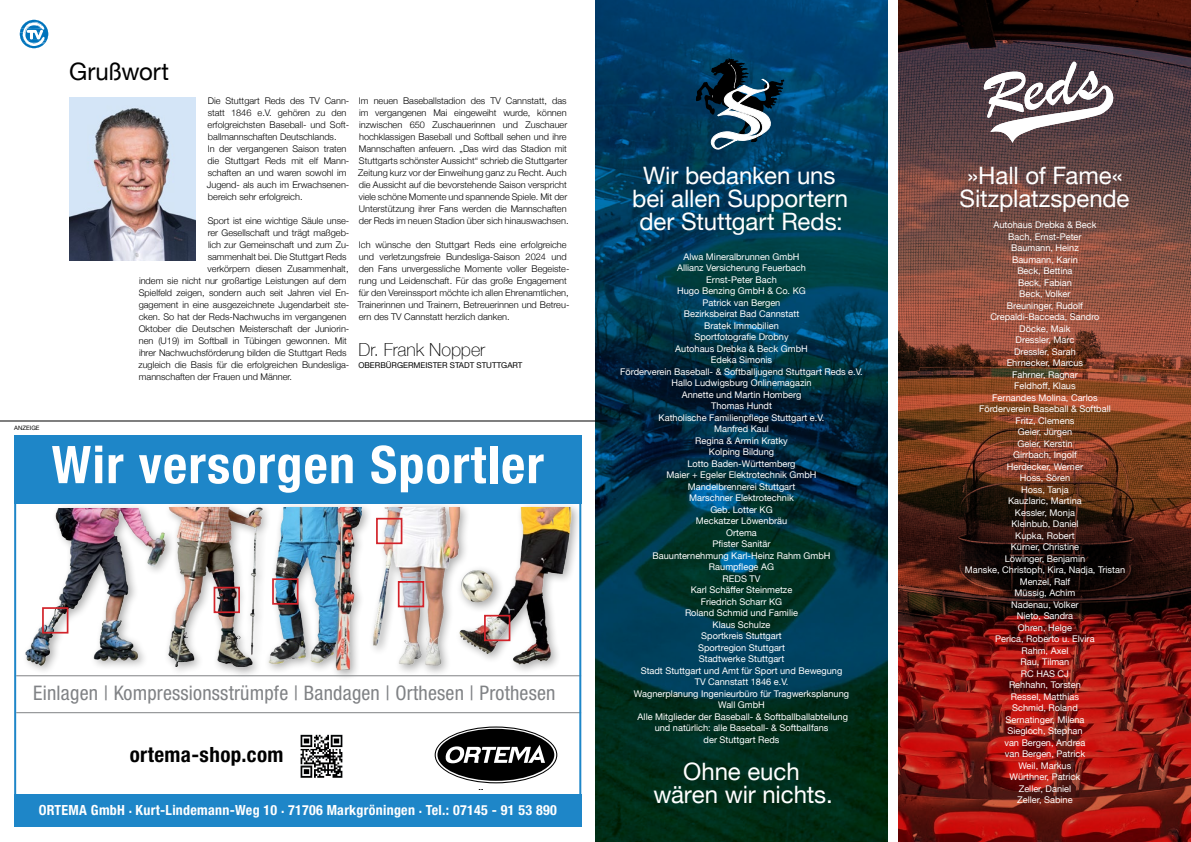
<style>
.page{position:relative;width:1191px;height:842px;background:#fff}
.page>*{position:absolute;margin:0;border:0;box-sizing:border-box;transform-origin:0 0}
.t1{font:700 condensed 52px "Helvetica Neue LT Std";letter-spacing:.025em;color:#fff}
.t2{font:24px/23px "Helvetica Neue";letter-spacing:-.005em;color:#fff;text-align:center}
.t3{font:24px "Helvetica Neue";letter-spacing:-.005em;color:#000}
.t4{font:700 condensed 21px "Helvetica Neue LT Std";letter-spacing:.02em;color:#000}
.t5{font:condensed 20.1px "Helvetica Neue LT Std";letter-spacing:.01em;color:#808285}
.t6{font:100 18px "Helvetica Neue";color:#000}
.t7{font:700 condensed 14px "Helvetica Neue LT Std";letter-spacing:.02em;color:#fff}
.t8{font:9.2px/11.5px "Helvetica Neue";color:#fff;text-align:center}
.t9{font:300 9.2px/12px "Helvetica Neue";color:#000}
.t10{font:8px "Helvetica Neue";color:#000}
.t11{font:6px "Helvetica Neue";color:#000}
</style>
<div class="page">
<img style="left:69px;top:97px;width:127px;height:163px">
<svg style="left:20px;top:20px;width:28px;height:28px"></svg>
<img style="left:595px;top:0;width:292px;height:842px">
<img style="left:899px;top:0;width:292px;height:842px">
<svg style="left:696px;top:58px;width:88px;height:94px"></svg>
<svg style="left:983px;top:62px;width:131px;height:81px"></svg>
<div style="left:164px;top:502px;width:109px;height:176px;background:#000;opacity:.33"></div>
<img style="left:176px;top:507px;width:88px;height:160px">
<div style="left:214px;top:587px;width:26px;height:26px;border:2px solid #d2232a"></div>
<div style="left:264px;top:502px;width:109px;height:179px;background:#000;opacity:.33"></div>
<img style="left:265px;top:507px;width:97px;height:174px">
<div style="left:272px;top:578px;width:26px;height:27px;border:2px solid #d2232a"></div>
<img style="left:448px;top:507px;width:134px;height:173px">
<div style="left:484px;top:615px;width:26px;height:26px;border:2px solid #d2232a"></div>
<div style="left:456px;top:565px;width:48px;height:48px;background:#000;opacity:.33"></div>
<img style="left:461px;top:570px;width:32px;height:32px;border-radius:16px">
<div style="left:21px;top:503px;width:155px;height:173px;background:#000;opacity:.33"></div>
<img style="left:20px;top:508px;width:163px;height:170px">
<div style="left:42px;top:607px;width:26px;height:26px;border:2px solid #d2232a"></div>
<div style="left:368px;top:502px;width:103px;height:174px;background:#000;opacity:.33"></div>
<img style="left:359px;top:507px;width:114px;height:161px">
<div style="left:398px;top:581px;width:26px;height:26px;border:2px solid #d2232a"></div>
<div style="left:376px;top:518px;width:26px;height:26px;border:2px solid #d2232a"></div>
<div style="left:14px;top:794px;width:567px;height:33px;background:#1e86c8"></div>
<svg style="left:435px;top:726px;width:122px;height:57px"></svg>
<svg style="left:436px;top:728px;width:120px;height:54px"></svg>
<div style="left:437px;top:729px;width:117px;height:52px;background:#000;border-radius:50%"></div>
<svg style="left:445px;top:745px;width:100px;height:18px"></svg>
<hr style="left:16px;top:712px;width:565px;height:1px;background:#808285">
<hr style="left:16px;top:675px;width:565px;height:1px;background:#808285">
<div style="left:14px;top:435px;width:567px;height:68px;background:#1e86c8"></div>
<img style="left:300px;top:734px;width:43px;height:44px">
<div style="left:14px;top:435px;width:567px;height:392px;border:2px solid #1e86c8"></div>
<svg style="left:595px;top:423px;width:13px;height:1px"></svg>
<svg style="left:595px;top:840px;width:13px;height:2px"></svg>
<hr style="left:0;top:421px;width:607px;height:1px;background:#000">
<h2 class="t3" style="left:69px;top:54px;width:101px">Grußwort</h2>
<p class="t9" style="left:207px;top:94px;width:144px">Die Stuttgart Reds des TV Cann&shy;statt 1846 e.V. gehören zu den erfolgreichsten Baseball- und Soft&shy;ballmannschaften Deutschlands.<br>In der vergangenen Saison traten die Stuttgart Reds mit elf Mann&shy;schaften an und waren sowohl im<br>Jugend- als auch im Erwachsenen&shy;bereich sehr erfolgreich.</p>
<p class="t9" style="left:208px;top:214px;width:143px">Sport ist eine wichtige Säule unse-</p>
<p class="t9" style="left:208px;top:226px;width:143px">rer Gesellschaft und trägt maßgeb-</p>
<p class="t9" style="left:208px;top:238px;width:143px">lich zur Gemeinschaft und zum Zu-</p>
<p class="t9" style="left:208px;top:250px;width:140px">sammenhalt bei. Die Stuttgart Reds</p>
<p class="t9" style="left:208px;top:262px;width:142px">verkörpern diesen Zusammenhalt,</p>
<p class="t9" style="left:139px;top:274px;width:209px">indem sie nicht nur großartige Leistungen auf dem</p>
<p class="t9" style="left:139px;top:286px;width:212px">Spielfeld zeigen, sondern auch seit Jahren viel En-</p>
<p class="t9" style="left:139px;top:298px;width:212px">gagement in eine ausgezeichnete Jugendarbeit ste-</p>
<p class="t9" style="left:139px;top:310px;width:209px">cken. So hat der Reds-Nachwuchs im vergangenen</p>
<p class="t9" style="left:139px;top:322px;width:212px">Oktober die Deutschen Meisterschaft der Juniorin-</p>
<p class="t9" style="left:139px;top:334px;width:209px">nen (U19) im Softball in Tübingen gewonnen. Mit</p>
<p class="t9" style="left:139px;top:346px;width:209px">ihrer Nachwuchsförderung bilden die Stuttgart Reds</p>
<p class="t9" style="left:138px;top:358px;width:212px">zugleich die Basis für die erfolgreichen Bundesliga-</p>
<p class="t9" style="left:139px;top:370px;width:155px">mannschaften der Frauen und Männer.</p>
<p class="t9" style="left:358px;top:94px;width:212px">Im neuen Baseballstadion des TV Cannstatt, das im vergangenen Mai eingeweiht wurde, können inzwischen 650 Zuschauerinnen und Zuschauer hochklassigen Baseball und Softball sehen und ihre Mannschaften anfeuern. „Das wird das Stadion mit Stuttgarts schönster Aussicht“ schrieb die Stuttgarter Zeitung kurz vor der Einweihung ganz zu Recht. Auch die Aussicht auf die bevorstehende Saison verspricht viele schöne Momente und spannende Spiele. Mit der Unterstützung ihrer Fans werden die Mannschaften der Reds im neuen Stadion über sich hinauswachsen.</p>
<p class="t9" style="left:358px;top:238px;width:213px">Ich wünsche den Stuttgart Reds eine erfolgreiche und verletzungsfreie Bundesliga-Saison 2024 und den Fans unvergessliche Momente voller Begeiste&shy;rung und Leidenschaft. Für das große Engagement für den Vereinssport möchte ich allen Ehrenamtlichen, Trainerinnen und Trainern, Betreuerinnen und Betreu&shy;ern des TV Cannstatt herzlich danken.</p>
<h3 class="t6" style="left:358px;top:336px;width:128px">Dr. Frank Nopper</h3>
<p class="t10" style="left:358px;top:359px;width:165px">OBERBÜRGERMEISTER STADT STUTTGART</p>
<p class="t11" style="left:14px;top:424px;width:27px">ANZEIGE</p>
<h1 class="t1" style="left:52px;top:434px;width:494px">Wir versorgen Sportler</h1>
<h3 class="t5" style="left:33px;top:681px;width:524px">Einlagen | Kompressionsstrümpfe | Bandagen | Orthesen | Prothesen</h3>
<h3 class="t4" style="left:130px;top:742px;width:155px">ortema-shop.com</h3>
<h3 class="t7" style="left:39px;top:801px;width:519px">ORTEMA GmbH . Kurt-Lindemann-Weg 10 . 71706 Markgröningen . Tel.: 07145 - 91 53 890</h3>
<h2 class="t2" style="left:632px;top:165px;width:217px">Wir bedanken uns bei allen Supportern der Stuttgart Reds:</h2>
<h2 class="t2" style="left:959px;top:165px;width:171px">»Hall of Fame«<br>Sitzplatzspende</h2>
<p class="t8" style="left:964px;top:220px;width:162px">Autohaus Drebka &amp; Beck<br>Bach, Ernst-Peter<br>Baumann, Heinz<br>Baumann, Karin<br>Beck, Bettina<br>Beck, Fabian<br>Beck, Volker<br>Breuninger, Rudolf<br>Crepaldi-Bacceda, Sandro<br>Döcke, Maik<br>Dressler, Marc<br>Dressler, Sarah<br>Ehrnecker, Marcus<br>Fahrner, Ragnar<br>Feldhoff, Klaus<br>Fernandes Molina, Carlos<br>Förderverein Baseball &amp; Softball<br>Fritz, Clemens<br>Geier, Jürgen<br>Geier, Kerstin<br>Girrbach, Ingolf<br>Herdecker, Werner<br>Hoss, Sören<br>Hoss, Tanja<br>Kauzlaric, Martina<br>Kessler, Monja<br>Kleinbub, Daniel<br>Kupka, Robert<br>Kürner, Christine<br>Löwinger, Benjamin<br>Manske, Christoph, Kira, Nadja, Tristan<br>Menzel, Ralf<br>Müssig, Achim<br>Nadenau, Volker<br>Nieto, Sandra<br>Ohren, Helge<br>Perica, Roberto u. Elvira<br>Rahm, Axel<br>Rau, Tilman<br>RC HAS CJ<br>Rehhahn, Torsten<br>Ressel, Matthias<br>Schmid, Roland<br>Sernatinger, Milena<br>Siegloch, Stephan<br>van Bergen, Andrea<br>van Bergen, Patrick<br>Weil, Markus<br>Würthner, Patrick<br>Zeller, Daniel<br>Zeller, Sabine</p>
<p class="t8" style="left:620px;top:251px;width:244px">Alwa Mineralbrunnen GmbH<br>Allianz Versicherung Feuerbach<br>Ernst-Peter Bach<br>Hugo Benzing GmbH &amp; Co. KG<br>Patrick van Bergen<br>Bezirksbeirat Bad Cannstatt<br>Bratek Immobilien<br>Sportfotografie Drobny<br>Autohaus Drebka &amp; Beck GmbH<br>Edeka Simonis<br>Förderverein Baseball- &amp; Softballjugend Stuttgart Reds e.V.<br>Hallo Ludwigsburg Onlinemagazin<br>Annette und Martin Homberg<br>Thomas Hundt<br>Katholische Familienpflege Stuttgart e.V.<br>Manfred Kaul<br>Regina &amp; Armin Kratky<br>Kolping Bildung<br>Lotto Baden-Württemberg<br>Maier + Egeler Elektrotechnik GmbH<br>Mandelbrennerei Stuttgart<br>Marschner Elektrotechnik<br>Geb. Lotter KG<br>Meckatzer Löwenbräu<br>Ortema<br>Pfister Sanitär<br>Bauunternehmung Karl-Heinz Rahm GmbH<br>Raumpflege AG<br>REDS TV<br>Karl Schäffer Steinmetze<br>Friedrich Scharr KG<br>Roland Schmid und Familie<br>Klaus Schulze<br>Sportkreis Stuttgart<br>Sportregion Stuttgart<br>Stadtwerke Stuttgart<br>Stadt Stuttgart und Amt für Sport und Bewegung<br>TV Cannstatt 1846 e.V.<br>Wagnerplanung Ingenieurbüro für Tragwerksplanung<br>Wall GmbH<br>Alle Mitglieder der Baseball- &amp; Softballballabteilung<br>und natürlich: alle Baseball- &amp; Softballfans<br>der Stuttgart Reds</p>
<h2 class="t2" style="left:653px;top:762px;width:181px">Ohne euch wären wir nichts.</h2>
</div>
